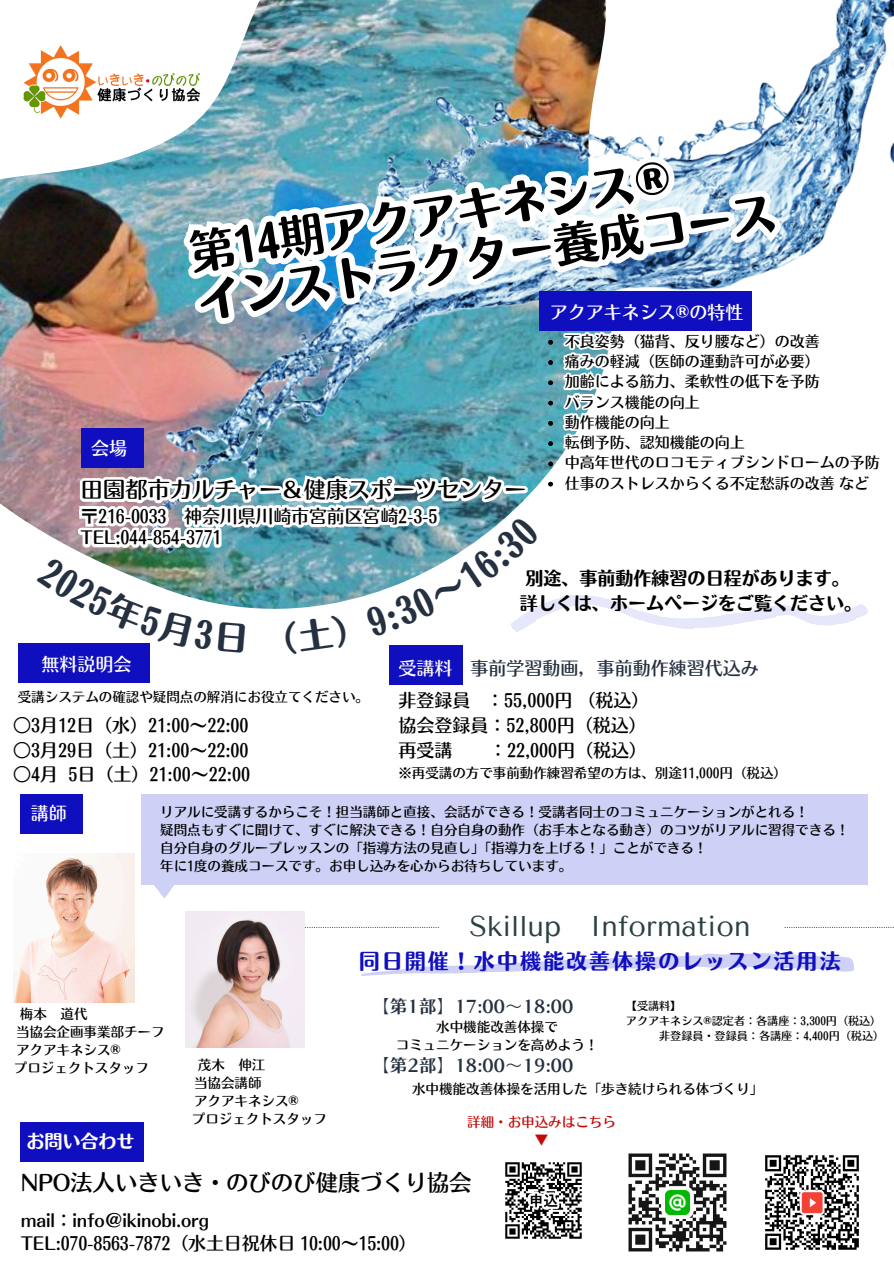
<style>
.page{position:relative;width:894px;height:1264px;background:#fff}
.page>*{position:absolute;margin:0;border:0;box-sizing:border-box;transform-origin:0 0}
.t1{font:45px/49.7px "Motoya Ma Aporo Std W6";color:#000}
.t2{font:28.5px "Tenor Sans";color:#2b4141}
.t3{font:22.5px "Motoya Ma Aporo Std W4";letter-spacing:-.01em;color:#000}
.t4{font:21px "Motoya Ma Aporo Std W6";letter-spacing:.1em;color:#100fbf}
.t5{font:18px "Motoya Ma Aporo Std W4";letter-spacing:-.01em;color:#000}
.t6{font:18px "Motoya Ma Aporo Std W6";color:#000}
.t7{font:18px "Canva Chiaro Std B";color:#253140}
.t8{font:18px "Motoya Ma Aporo Std W4";color:#fff}
.t9{font:18px "Motoya Ma Aporo Std W4";color:#253140}
.t10{font:18px "Motoya Ma Aporo Std W6";color:#fff}
.t11{font:15px/20.2px "Motoya Ma Aporo Std W4";color:#000}
.t12{font:13.5px "Motoya Ma Aporo Std W4";color:#000}
.t13{font:13.5px "Motoya Ma Aporo Std W4";color:#c40909}
.t14{font:11.1px "Motoya Ma Aporo Std W4";color:#000}
.s1{color:#fdf9f6}
</style>
<div class="page">
<img style="left:0;top:364px;width:37px;height:165px">
<div style="left:21px;top:1122px;width:123px;height:39px;background:#100fbf"></div>
<img style="left:628px;top:1153px;width:99px;height:99px">
<img style="left:765px;top:1155px;width:94px;height:95px">
<div style="left:21px;top:794px;width:62px;height:39px;background:#100fbf"></div>
<div style="left:389px;top:645px;width:74px;height:39px;background:#100fbf"></div>
<img style="left:823px;top:0;width:70px;height:239px">
<div style="left:141px;top:794px;width:726px;height:90px;background:#ced0f5"></div>
<div style="left:18px;top:643px;width:132px;height:40px;background:#100fbf"></div>
<img style="left:505px;top:1162px;width:77px;height:77px">
<img style="left:0;top:0;width:559px;height:364px">
<img style="left:559px;top:0;width:47px;height:212px">
<svg style="left:592px;top:22px;width:231px;height:250px"></svg>
<svg style="left:13px;top:815px;width:880px;height:315px"></svg>
<img style="left:37px;top:272px;width:830px;height:360px">
<h5 class="t1" style="left:186px;top:229px;width:586px;rotate:-9deg">第14期アクアキネシス®<br>インストラクター養成コース</h5>
<p class="t8" style="left:549px;top:303px;width:195px">アクアキネシス®︎の特性</p>
<p class="t11" style="left:564px;top:331px;width:316px">不良姿勢（猫背、反り腰など）の改善<br>痛みの軽減（医師の運動許可が必要）<br>加齢による筋力、柔軟性の低下を予防<br>バランス機能の向上<br>動作機能の向上<br>転倒予防、認知機能の向上<br>中高年世代のロコモティブシンドロームの予防仕事のストレスからくる不定愁訴の改善など</p>
<p class="t8" style="left:91px;top:439px;width:38px">会場</p>
<p class="t3" style="left:80px;top:478px;width:447px">田園都市カルチャー＆健康スポーツセンター</p>
<p class="t5" style="left:80px;top:507px;width:358px">〒216-0033 神奈川県川崎市宮前区宮崎2-3-5</p>
<p class="t5" style="left:80px;top:528px;width:142px">TEL:044-854-3771</p>
<p class="t8" style="left:42px;top:655px;width:92px">無料説明会</p>
<p class="t12" style="left:18px;top:690px;width:353px">受講システムの確認や疑問点の解消にお役立てください。</p>
<p class="t5" style="left:13px;top:716px;width:237px">○3月 12日（水）21:00～22:00</p>
<p class="t5" style="left:13px;top:740px;width:237px">○3月 29日（土）21:00～22:00</p>
<p class="t5" style="left:13px;top:765px;width:238px">○4月 5日（土）21:00～22:00</p>
<p class="t6" style="left:525px;top:569px;width:326px">別途、事前動作練習の日程があります。</p>
<p class="t6" style="left:519px;top:594px;width:344px">詳しくは、ホームページをご覧ください。</p>
<p class="t9" style="left:398px;top:659px;width:362px"><span class="s1">受講料</span> 事前学習動画，事前動作練習代込み</p>
<p class="t5" style="left:398px;top:691px;width:252px">非登録員 ：55,000円（税込）</p>
<p class="t5" style="left:398px;top:716px;width:250px">協会登録員：52,800円（税込）</p>
<p class="t5" style="left:398px;top:741px;width:55px">再受講</p>
<p class="t5" style="left:489px;top:741px;width:160px">：22,000円（税込）</p>
<p class="t12" style="left:398px;top:766px;width:390px">※再受講の方で事前動作練習希望の方は、別途11,000円（税込）</p>
<p class="t8" style="left:31px;top:804px;width:38px">講師</p>
<h4 class="t12" style="left:160px;top:804px;width:650px">リアルに受講するからこそ！担当講師と直接、会話ができる！受講者同士のコミュニケーションがとれる！</h4>
<p class="t12" style="left:160px;top:822px;width:690px">疑問点もすぐに聞けて、すぐに解決できる！自分自身の動作（お手本となる動き）のコツがリアルに習得できる！</p>
<p class="t12" style="left:160px;top:840px;width:548px">自分自身のグループレッスンの「指導方法の見直し」「指導力を上げる！」ことができる！</p>
<p class="t12" style="left:160px;top:858px;width:413px">年に1度の養成コースです。お申し込みを心からお待ちしています。</p>
<p class="t2" style="left:469px;top:910px;width:282px">Skillup Information</p>
<p class="t4" style="left:358px;top:950px;width:483px">同日開催！水中機能改善体操のレッスン活用法</p>
<p class="t7" style="left:371px;top:997px;width:203px">【第1部】17:00～ 18:00</p>
<p class="t12" style="left:436px;top:1019px;width:123px">水中機能改善体操で</p>
<p class="t12" style="left:395px;top:1037px;width:204px">コミュニケーションを高めよう！</p>
<p class="t12" style="left:412px;top:1081px;width:353px">水中機能改善体操を活用した「歩き続けられる体づくり」</p>
<p class="t14" style="left:625px;top:1000px;width:57px">【受講料】</p>
<h3 class="t14" style="left:625px;top:1015px;width:257px">アクアキネシス®︎認定者：各講座：3,300円（税込）</h3>
<p class="t14" style="left:659px;top:1029px;width:226px">非登録員・登録員：各講座：4,400円（税込）</p>
<p class="t12" style="left:20px;top:1007px;width:69px">梅本 道代</p>
<p class="t12" style="left:16px;top:1025px;width:150px">当協会企画事業部チーフ</p>
<p class="t12" style="left:16px;top:1043px;width:106px">アクアキネシス®</p>
<p class="t12" style="left:14px;top:1061px;width:137px">プロジェクトスタッフ</p>
<p class="t7" style="left:371px;top:1056px;width:203px">【第2部】18:00～ 19:00</p>
<p class="t12" style="left:198px;top:1058px;width:69px">茂木 伸江</p>
<p class="t12" style="left:194px;top:1076px;width:69px">当協会講師</p>
<p class="t12" style="left:194px;top:1094px;width:106px">アクアキネシス®</p>
<p class="t12" style="left:192px;top:1112px;width:137px">プロジェクトスタッフ</p>
<p class="t13" style="left:467px;top:1114px;width:150px">詳細・お申込みはこちら</p>
<p class="t13" style="left:534px;top:1132px;width:15px">▼</p>
<p class="t10" style="left:27px;top:1132px;width:109px">お問い合わせ</p>
<p class="t3" style="left:21px;top:1170px;width:452px">NPO法人いきいき・のびのび健康づくり協会</p>
<p class="t5" style="left:21px;top:1210px;width:190px">mail：info＠ikinobi.org</p>
<p class="t5" style="left:21px;top:1234px;width:397px">TEL:070-8563-7872（水土日祝休日 10:00～15:00）</p>
</div>
